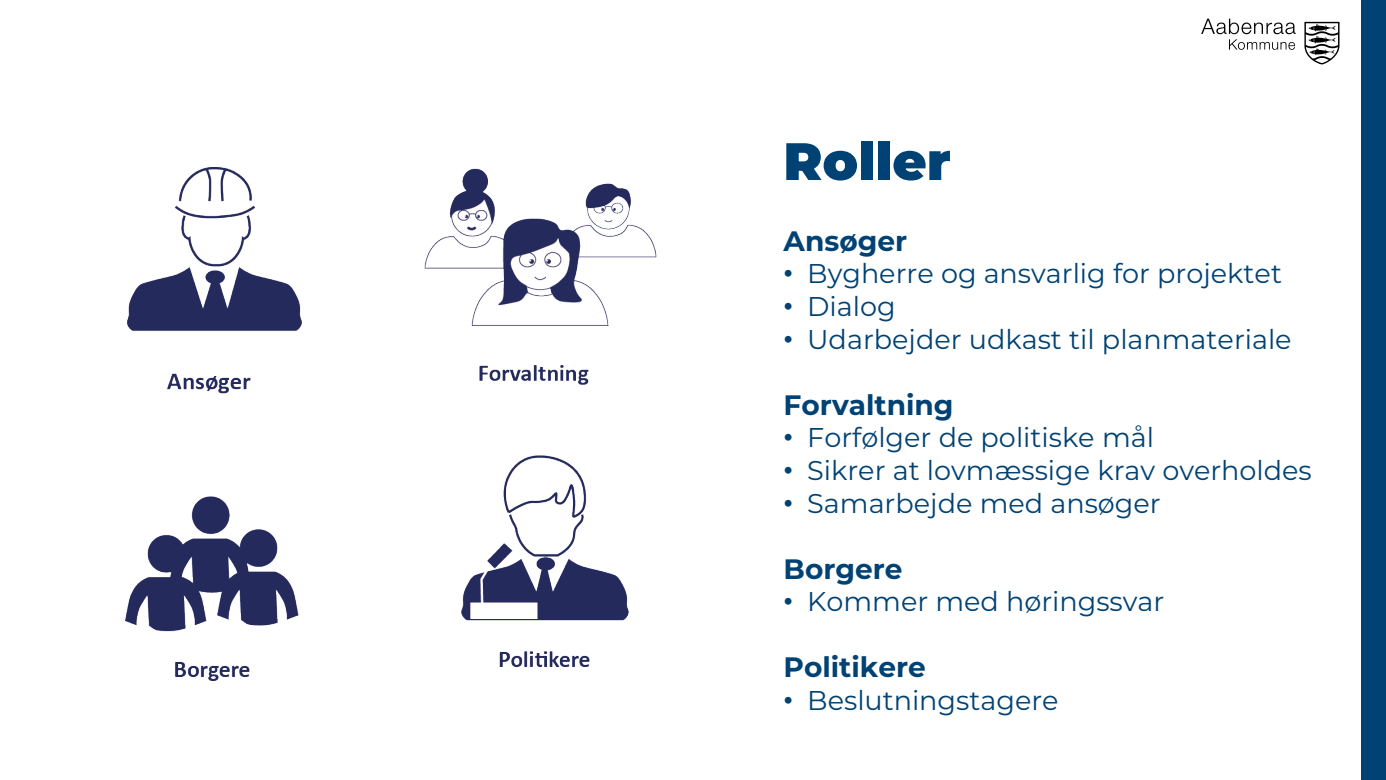
<style>
.page{position:relative;width:1386px;height:780px;background:#fff}
.page>*{position:absolute;margin:0;border:0;box-sizing:border-box;transform-origin:0 0}
.t1{font:900 52.5px "Montserrat";color:#004274}
.t2{font:700 28px "Montserrat";color:#004274}
.t3{font:27.12px "Montserrat";color:#004274}
.s1{font-family:"Arial"}
</style>
<div class="page">
<div style="left:1360px;top:0;width:25px;height:779px;background:#004274"></div>
<svg style="left:1201px;top:19px;width:94px;height:31px"></svg>
<svg style="left:1304px;top:22px;width:35px;height:42px"></svg>
<img style="left:461px;top:455px;width:168px;height:212px">
<img style="left:125px;top:496px;width:174px;height:185px">
<img style="left:425px;top:168px;width:232px;height:217px">
<img style="left:127px;top:167px;width:175px;height:227px">
<p class="t1" style="left:783px;top:122px;width:169px">Roller</p>
<p class="t2" style="left:783px;top:220px;width:125px">Ansøger</p>
<p class="t3" style="left:783px;top:255px;width:500px"><span class="s1">•</span> Bygherre og ansvarlig for projektet</p>
<p class="t3" style="left:783px;top:287px;width:114px"><span class="s1">•</span> Dialog</p>
<p class="t3" style="left:783px;top:320px;width:509px"><span class="s1">•</span> Udarbejder udkast til planmateriale</p>
<p class="t2" style="left:783px;top:384px;width:171px">Forvaltning</p>
<p class="t3" style="left:783px;top:419px;width:372px"><span class="s1">•</span> Forfølger de politiske mål</p>
<p class="t3" style="left:783px;top:451px;width:530px"><span class="s1">•</span> Sikrer at lovmæssige krav overholdes</p>
<p class="t3" style="left:783px;top:484px;width:379px"><span class="s1">•</span> Samarbejde med ansøger</p>
<p class="t2" style="left:783px;top:548px;width:120px">Borgere</p>
<p class="t3" style="left:783px;top:583px;width:382px"><span class="s1">•</span> Kommer med høringssvar</p>
<p class="t2" style="left:783px;top:647px;width:144px">Politikere</p>
<p class="t3" style="left:783px;top:681px;width:276px"><span class="s1">•</span> Beslutningstagere</p>
</div>
